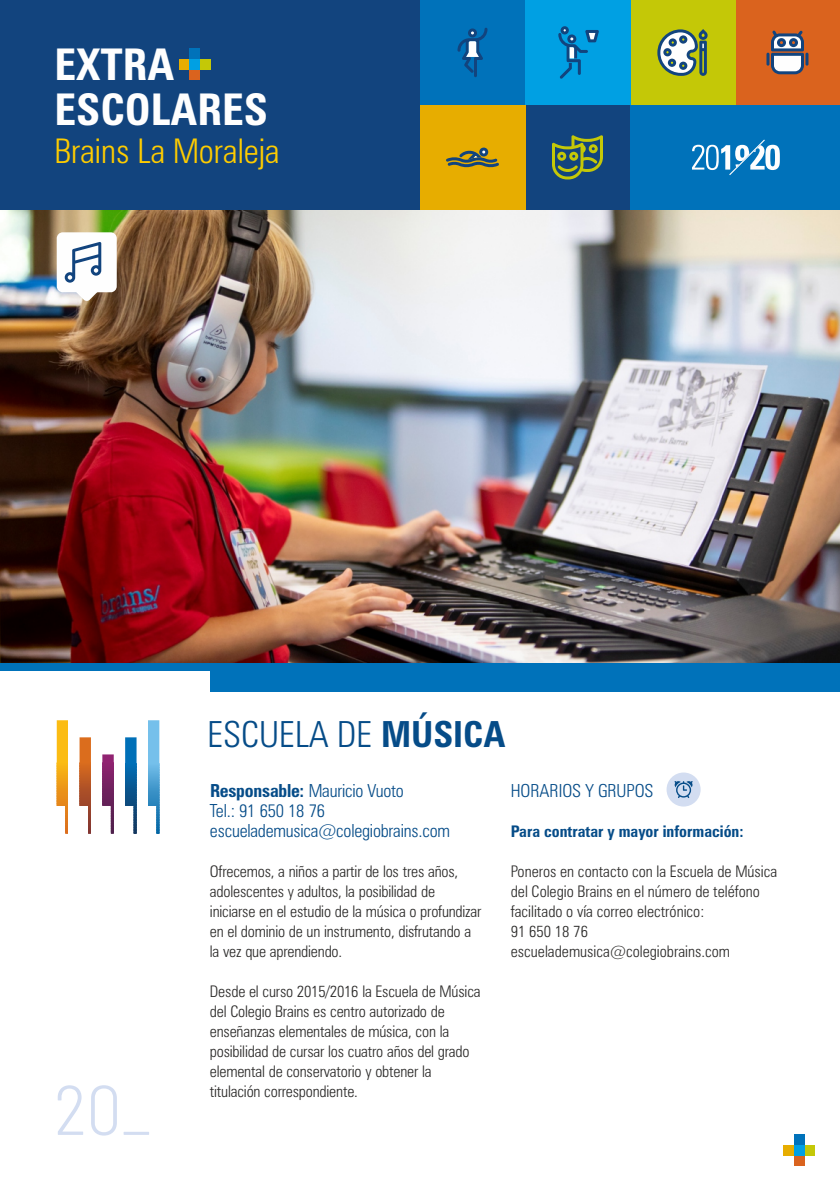
<style>
.page{position:relative;width:840px;height:1191px;background:#fff}
.page>*{position:absolute;margin:0;border:0;box-sizing:border-box;transform-origin:0 0}
.t1{font:300 semi-condensed 70px "Barlow";color:#d3ddf1}
.t2{font:700 condensed 43.8px/45.2px "Zurich BT";color:#fefefe}
.t3{font:300 condensed 36px "Zurich BT";color:#064c88}
.t4{font:300 condensed 34px "Zurich BT";color:#fecc00}
.t5{font:300 condensed 18px/20px "Zurich BT";letter-spacing:-.01em;color:#064c88}
.t6{font:300 condensed 16px/20px "Zurich BT";letter-spacing:-.01em;color:#2b2a29}
.t7{font:700 condensed 16px "Zurich BT";color:#064c88}
.s1{font-weight:700}
</style>
<div class="page">
<img style="left:0;top:210px;width:839px;height:453px">
<div style="left:0;top:0;width:839px;height:210px;background:#12447e"></div>
<div style="left:420px;top:105px;width:104px;height:105px;background:#e7ad00"></div>
<svg style="left:446px;top:147px;width:53px;height:21px"></svg>
<div style="left:420px;top:0;width:104px;height:105px;background:#0072ba"></div>
<svg style="left:457px;top:28px;width:30px;height:49px"></svg>
<div style="left:734px;top:0;width:105px;height:105px;background:#da631e"></div>
<div style="left:629px;top:0;width:105px;height:105px;background:#c4c807"></div>
<div style="left:524px;top:0;width:105px;height:105px;background:#00a0e3"></div>
<svg style="left:558px;top:26px;width:40px;height:53px"></svg>
<div style="left:189px;top:48px;width:11px;height:11px;background:#0072ba"></div>
<div style="left:200px;top:59px;width:11px;height:10px;background:#c4c807"></div>
<div style="left:189px;top:69px;width:11px;height:11px;background:#da631e"></div>
<div style="left:179px;top:59px;width:10px;height:10px;background:#e7ad00"></div>
<div style="left:189px;top:59px;width:11px;height:10px;background:#00a0e3"></div>
<div style="left:629px;top:105px;width:210px;height:105px;background:#0072ba"></div>
<svg style="left:552px;top:135px;width:50px;height:44px"></svg>
<div style="left:210px;top:663px;width:629px;height:29px;background:#0072ba"></div>
<div style="left:0;top:663px;width:839px;height:7px;background:#0072ba"></div>
<div style="left:666px;top:772px;width:34px;height:34px;background:#d3ddf1;border-radius:50%"></div>
<svg style="left:674px;top:781px;width:18px;height:17px"></svg>
<div style="left:793px;top:1134px;width:11px;height:10px;background:#0072ba"></div>
<div style="left:804px;top:1144px;width:10px;height:11px;background:#c4c807"></div>
<div style="left:793px;top:1155px;width:11px;height:11px;background:#da631e"></div>
<div style="left:782px;top:1144px;width:11px;height:11px;background:#e7ad00"></div>
<div style="left:793px;top:1144px;width:11px;height:11px;background:#00a0e3"></div>
<svg style="left:766px;top:30px;width:42px;height:44px"></svg>
<svg style="left:657px;top:29px;width:50px;height:47px"></svg>
<svg style="left:125px;top:763px;width:11px;height:71px"></svg>
<div style="left:125px;top:737px;width:11px;height:26px;background:#0070b8"></div>
<div style="left:57px;top:720px;width:11px;height:42px;background:#fbbc13"></div>
<svg style="left:57px;top:762px;width:11px;height:72px"></svg>
<div style="left:79px;top:737px;width:12px;height:25px;background:#db6d1d"></div>
<svg style="left:79px;top:762px;width:12px;height:72px"></svg>
<div style="left:102px;top:754px;width:12px;height:8px;background:#912371"></div>
<svg style="left:102px;top:762px;width:12px;height:72px"></svg>
<svg style="left:148px;top:763px;width:11px;height:71px"></svg>
<div style="left:148px;top:720px;width:11px;height:43px;background:#75c0eb"></div>
<div style="left:57px;top:232px;width:60px;height:60px;background:#fefefe;border-radius:6px"></div>
<svg style="left:65px;top:242px;width:36px;height:59px"></svg>
<svg style="left:692px;top:139px;width:87px;height:36px"></svg>
<h2 class="t2" style="left:54px;top:46px;width:215px">EXTRA<br>ESCOLARES</h2>
<h3 class="t4" style="left:54px;top:137px;width:227px">Brains La Moraleja</h3>
<h1 class="t1" style="left:54px;top:1064px;width:98px">20_</h1>
<h3 class="t3" style="left:207px;top:719px;width:299px">ESCUELA DE <span class="s1">MÚSICA</span></h3>
<p class="t5" style="left:210px;top:782px;width:241px"><span class="s1">Responsable:</span> Mauricio Vuoto<br>Tel.: 91 650 18 76 escuelademusica@colegiobrains.com</p>
<p class="t6" style="left:210px;top:863px;width:273px">Ofrecemos, a niños a partir de los tres años, adolescentes y adultos, la posibilidad de iniciarse en el estudio de la música o profundizar en el dominio de un instrumento, disfrutando a la vez que aprendiendo.</p>
<p class="t6" style="left:210px;top:983px;width:272px">Desde el curso 2015/2016 la Escuela de Música del Colegio Brains es centro autorizado de enseñanzas elementales de música, con la posibilidad de cursar los cuatro años del grado elemental de conservatorio y obtener la titulación correspondiente.</p>
<p class="t5" style="left:510px;top:782px;width:144px">HORARIOS Y GRUPOS</p>
<p class="t7" style="left:510px;top:825px;width:234px">Para contratar y mayor información:</p>
<p class="t6" style="left:510px;top:863px;width:268px">Poneros en contacto con la Escuela de Música del Colegio Brains en el número de teléfono facilitado o vía correo electrónico:<br>91 650 18 76 escuelademusica@colegiobrains.com</p>
</div>
